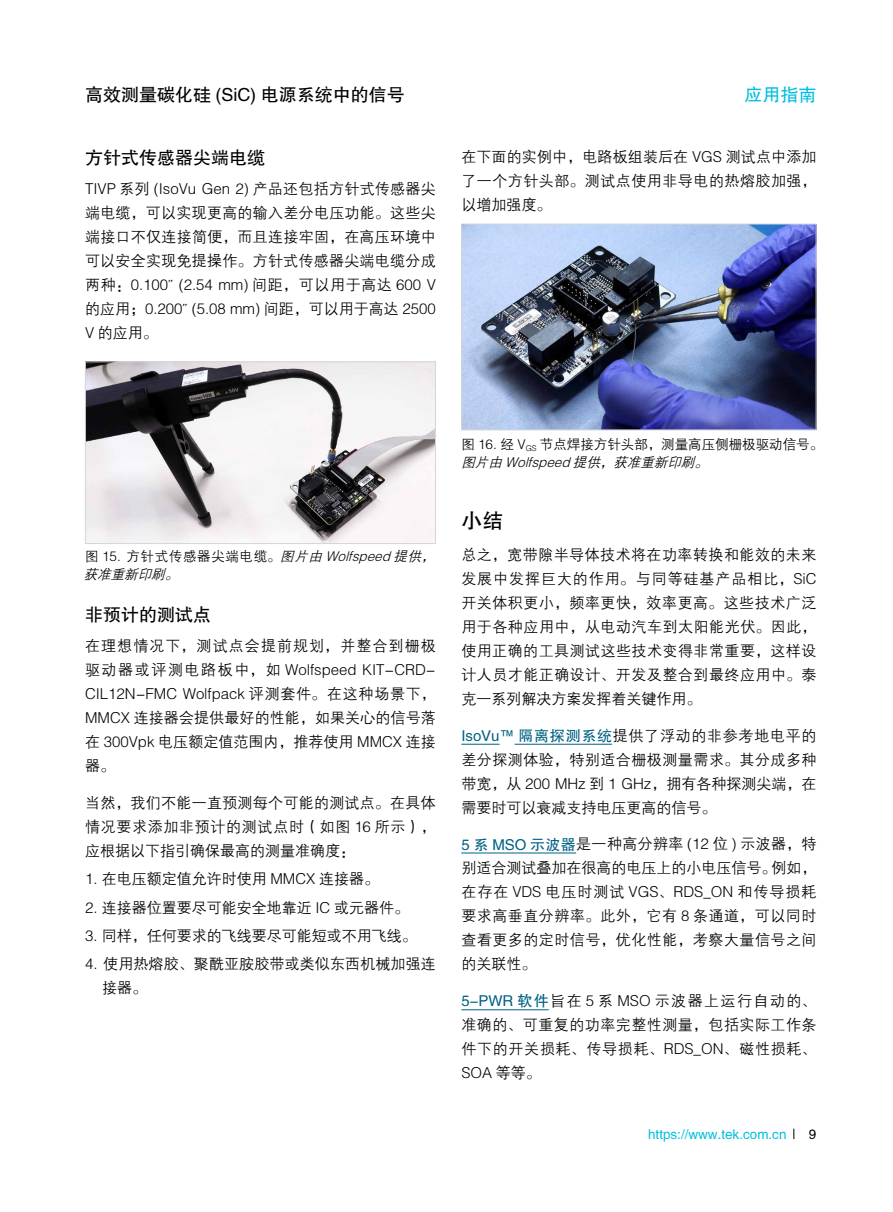
<style>
.page{position:relative;width:893px;height:1212px;background:#fff}
.page>*{position:absolute;margin:0;border:0;box-sizing:border-box;transform-origin:0 0}
.t1{font:21px "FZHTJW GB1 0";color:#000}
.t2{font:18px "FZHTJW GB1 0";color:#000}
.t3{font:18px "FZHTJW GB1 0";color:#00bfdf}
.t4{font:15px/24px "FZZDXJW GB1 0";letter-spacing:.01em;color:#000;text-align:justify}
.t5{font:13.5px/18px "FZZDXJW GB1 0";color:#000}
.t6{font:italic 13.5px/18px "FZZDXJW GB1 0";color:#000}
.t7{font:13.5px "FZHTJW GB1 0";color:#00bfdf}
.t8{font:13.5px "FZHTJW GB1 0";color:#000}
.s1{font-family:"Times New Roman"}
.s2{font-style:normal}
.s3{font-style:italic}
.s4{font-family:"FZHTJW GB1 0";color:#006182}
.s5{font-family:"Arial";color:#006182}
</style>
<div class="page">
<img style="left:87px;top:363px;width:347px;height:179px">
<div style="left:85px;top:361px;width:351px;height:183px;border:1px solid #d6d6d9"></div>
<img style="left:463px;top:226px;width:351px;height:202px">
<div style="left:461px;top:224px;width:355px;height:206px;border:1px solid #d6d6d9"></div>
<hr style="left:461px;top:744px;width:39px;height:1px;background:#006182">
<hr style="left:515px;top:744px;width:97px;height:1px;background:#006182">
<hr style="left:461px;top:852px;width:115px;height:1px;background:#006182">
<hr style="left:461px;top:1009px;width:88px;height:1px;background:#006182">
<p class="t2" style="left:85px;top:84px;width:321px">高效测量碳化硅 (SiC) 电源系统中的信号</p>
<p class="t3" style="left:744px;top:84px;width:73px">应用指南</p>
<p class="t2" style="left:85px;top:148px;width:181px">方针式传感器尖端电缆</p>
<p class="t4" style="left:85px;top:177px;width:352px">TIVP 系列 (IsoVu Gen 2) 产品还包括方针式传感器尖端电缆，可以实现更高的输入差分电压功能。这些尖端接口不仅连接简便，而且连接牢固，在高压环境中可以安全实现免提操作。方针式传感器尖端电缆分成两种：0.100<span class="s1">˝</span> (2.54 mm) 间距，可以用于高达 600 V的应用；0.200<span class="s1">˝</span> (5.08 mm) 间距，可以用于高达 2500<br>V 的应用。</p>
<p class="t4" style="left:461px;top:145px;width:357px">在下面的实例中，电路板组装后在 VGS 测试点中添加了一个方针头部。测试点使用非导电的热熔胶加强，以增加强度。</p>
<p class="t6" style="left:84px;top:547px;width:356px"><span class="s2">图 15. 方针式传感器尖端电缆。</span>图片由Wolfspeed提供，获准重新印刷。</p>
<p class="t2" style="left:85px;top:605px;width:127px">非预计的测试点</p>
<p class="t4" style="left:85px;top:634px;width:352px">在理想情况下，测试点会提前规划，并整合到栅极驱动器或评测电路板中，如 Wolfspeed KIT-CRD-CIL12N-FMC Wolfpack 评测套件。在这种场景下，MMCX 连接器会提供最好的性能，如果关心的信号落在 300Vpk 电压额定值范围内，推荐使用 MMCX 连接器。</p>
<p class="t4" style="left:85px;top:791px;width:352px">当然，我们不能一直预测每个可能的测试点。在具体情况要求添加非预计的测试点时（如图 16 所示），应根据以下指引确保最高的测量准确度：</p>
<p class="t4" style="left:85px;top:867px;width:296px">1. 在电压额定值允许时使用 MMCX 连接器。</p>
<p class="t4" style="left:85px;top:896px;width:326px">2. 连接器位置要尽可能安全地靠近 IC 或元器件。</p>
<p class="t4" style="left:85px;top:924px;width:333px">3. 同样，任何要求的飞线要尽可能短或不用飞线。</p>
<p class="t4" style="left:102px;top:952px;width:335px;text-indent:-17px">4. 使用热熔胶、聚酰亚胺胶带或类似东西机械加强连接器。</p>
<p class="t5" style="left:461px;top:435px;width:363px">图 16. 经 V<sub>GS</sub> 节点焊接方针头部，测量高压侧栅极驱动信号。<span class="s3">图片由 Wolfspeed 提供，获准重新印刷。</span></p>
<h1 class="t1" style="left:461px;top:509px;width:43px">小结</h1>
<p class="t4" style="left:461px;top:543px;width:357px">总之，宽带隙半导体技术将在功率转换和能效的未来发展中发挥巨大的作用。与同等硅基产品相比，SiC开关体积更小，频率更快，效率更高。这些技术广泛用于各种应用中，从电动汽车到太阳能光伏。因此，使用正确的工具测试这些技术变得非常重要，这样设计人员才能正确设计、开发及整合到最终应用中。泰克一系列解决方案发挥着关键作用。</p>
<p class="t4" style="left:461px;top:724px;width:357px"><span class="s4">IsoVu</span><span class="s5">™</span> <span class="s4">隔离探测系统</span>提供了浮动的非参考地电平的差分探测体验，特别适合栅极测量需求。其分成多种带宽，从 200 MHz 到 1 GHz，拥有各种探测尖端，在需要时可以衰减支持电压更高的信号。</p>
<p class="t4" style="left:461px;top:833px;width:357px"><span class="s4">5 系 MSO 示波器</span>是一种高分辨率 (12 位 ) 示波器，特别适合测试叠加在很高的电压上的小电压信号。例如，在存在 VDS 电压时测试 VGS、RDS_ON 和传导损耗要求高垂直分辨率。此外，它有 8 条通道，可以同时查看更多的定时信号，优化性能，考察大量信号之间的关联性。</p>
<p class="t4" style="left:461px;top:989px;width:357px"><span class="s4">5-PWR 软件</span>旨在 5 系 MSO 示波器上运行自动的、准确的、可重复的功率完整性测量，包括实际工作条件下的开关损耗、传导损耗、RDS_ON、磁性损耗、SOA 等等。</p>
<p class="t7" style="left:648px;top:1126px;width:140px">https://www.tek.com.cn</p>
<p class="t8" style="left:809px;top:1126px;width:9px">9</p>
</div>
